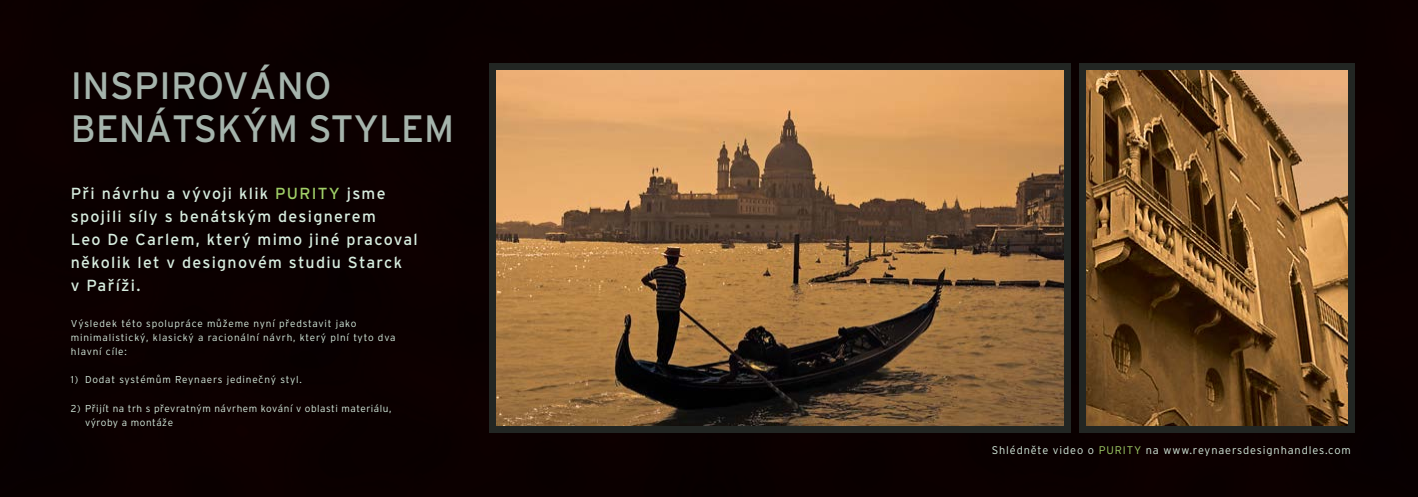
<style>
.page{position:relative;width:1418px;height:497px;background:#fff}
.page>*{position:absolute;margin:0;border:0;box-sizing:border-box;transform-origin:0 0}
.t1{font:38px/42.5px "Interstate Rey";color:#a5b4ac}
.t2{font:16px/23px "Interstate Rey";letter-spacing:.08em;color:#d7eddf}
.t3{font:300 11px "Interstate Rey";letter-spacing:.08em;color:#d7eddf}
.t4{font:300 10px/14px "Interstate Rey";letter-spacing:.08em;color:#d7eddf}
.t5{font:300 10px/14px "Interstate Rey";letter-spacing:.05em;color:#d7eddf}
.s1{color:#a0cf67}
</style>
<div class="page">
<div style="left:0;top:0;width:1417px;height:496px;background:#0b0000"></div>
<svg style="left:489px;top:64px;width:581px;height:368px;background:#302f27"></svg>
<img style="left:496px;top:71px;width:567px;height:354px">
<svg style="left:1079px;top:64px;width:275px;height:368px;background:#343128"></svg>
<img style="left:1086px;top:71px;width:260px;height:354px">
<h1 class="t1" style="left:71px;top:64px;width:385px">I NSPI ROVÁNO<br>BENÁTSKÝM STYLEM</h1>
<h2 class="t2" style="left:71px;top:181px;width:348px">Při návrhu a vývoji klik <span class="s1">Pur ity</span> jsme spojili síly s benátským designerem<br>Leo De Carlem, který mimo jiné pracoval několik let v designovém studiu Starck<br>v Paříži.</h2>
<p class="t4" style="left:71px;top:315px;width:326px">Výsledek této spolupráce můžeme nyní představit jako minimalistický, klasický a racionální návrh, který plní tyto dva hlavní cíle:</p>
<p class="t4" style="left:71px;top:372px;width:232px">1) Dodat systémům Reynaers jedinečný styl.</p>
<p class="t5" style="left:85px;top:400px;width:308px;text-indent:-14px">2) Přijít na trh s převratným návrhem kování v oblasti materiálu, výroby a montáže</p>
<p class="t3" style="left:991px;top:442px;width:361px">Shlédněte video o <span class="s1">Purity</span> na www.reynaersdesignhandles.com</p>
</div>
